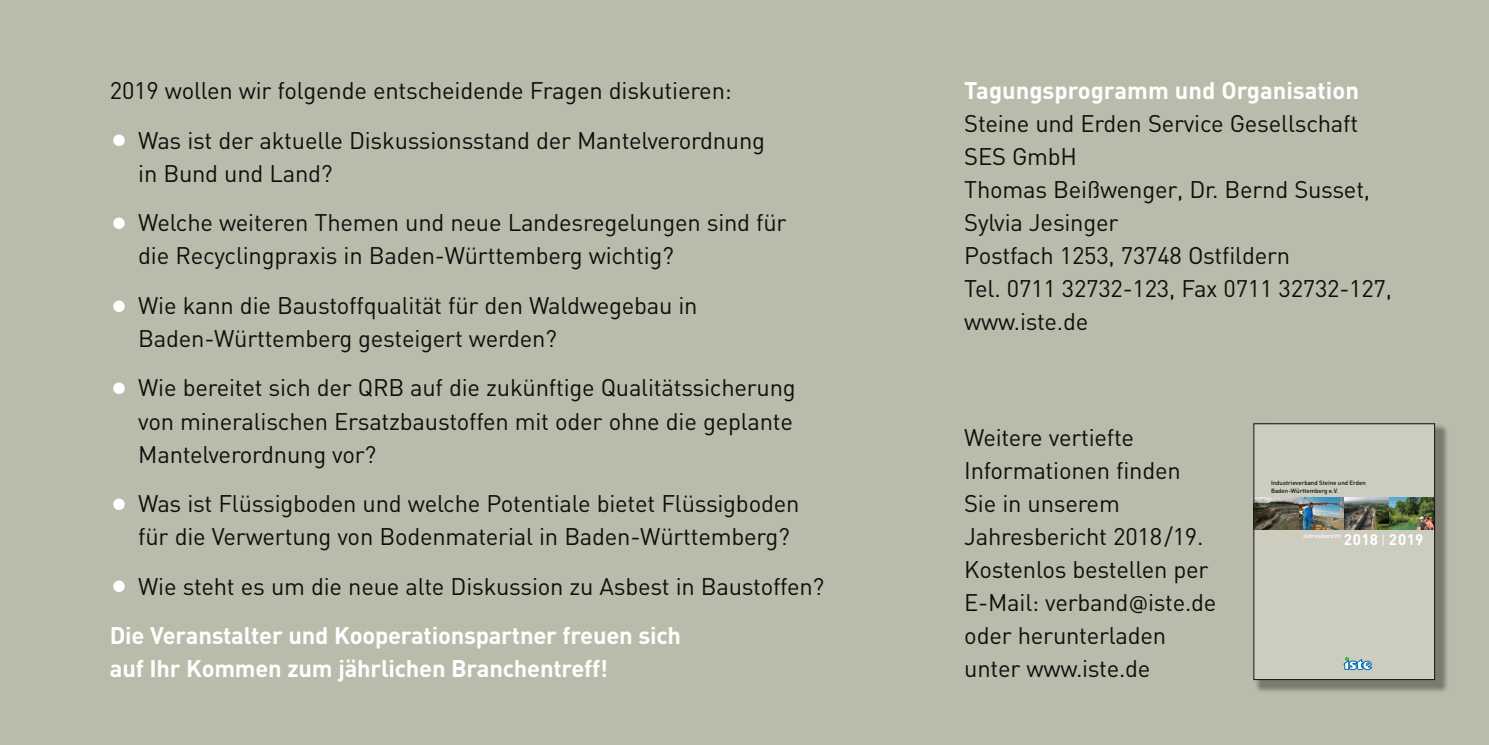
<style>
.page{position:relative;width:1489px;height:745px;background:#fff}
.page>*{position:absolute;margin:0;border:0;box-sizing:border-box;transform-origin:0 0}
.t1{font:23.75px/33px "DIN";letter-spacing:-.01em;color:#0f0f0d}
.t2{font:700 23.75px "DIN";letter-spacing:-.01em;color:#fff}
.t3{font:700 15.25px "DIN";letter-spacing:.025em;color:#fff}
.t4{font:500 6px/7.2px "DIN";color:#0f0f0d}
.t5{font:500 6px "DIN";color:#fff}
.s1{font-size:35px;color:#fff}
.s2{font-weight:700;color:#fff}
.s3{font-family:"Verdana";font-size:20px}
.s4{font-weight:300;font-size:13.5px}
</style>
<div class="page">
<div style="left:0;top:0;width:1488px;height:744px;background:#bbbbab"></div>
<div style="left:1253px;top:423px;width:195px;height:270px;background:#0f0f0d;opacity:.38"></div>
<div style="left:1253px;top:423px;width:181px;height:256px;background:#ccccbf"></div>
<img style="left:1298px;top:497px;width:45px;height:32px">
<svg style="left:1343px;top:497px;width:46px;height:32px"></svg>
<svg style="left:1255px;top:497px;width:43px;height:32px"></svg>
<svg style="left:1389px;top:497px;width:43px;height:32px"></svg>
<svg style="left:1343px;top:656px;width:28px;height:13px"></svg>
<img style="left:1434px;top:497px;width:1px;height:32px">
<div style="left:1253px;top:423px;width:181px;height:256px;border:1px solid #0f0f0d"></div>
<p class="t1" style="left:110px;top:73px;width:623px">2019 wollen wir folgende entscheidende Fragen diskutieren:</p>
<p class="t1" style="left:138px;top:123px;width:628px;text-indent:-28px"><span class="s1">•</span> Was ist der aktuelle Diskussionsstand der Mantelverordnung in Bund und Land?</p>
<p class="t1" style="left:138px;top:205px;width:650px;text-indent:-28px"><span class="s1">•</span> Welche weiteren Themen und neue Landesregelungen sind für die Recyclingpraxis in Baden-Württemberg wichtig?</p>
<p class="t1" style="left:138px;top:288px;width:561px;text-indent:-28px"><span class="s1">•</span> Wie kann die Baustoffqualität für den Waldwegebau in<br>Baden-Württemberg gesteigert werden?</p>
<p class="t1" style="left:138px;top:370px;width:659px;text-align:justify;text-indent:-28px"><span class="s1">•</span> Wie bereitet sich der QRB auf die zukünftige Qualitätssicherung von mineralischen Ersatzbaustoffen mit oder ohne die geplante Mantelverordnung vor?</p>
<p class="t1" style="left:138px;top:486px;width:662px;text-indent:-28px"><span class="s1">•</span> Was ist Flüssigboden und welche Potentiale bietet Flüssigboden für die Verwertung von Bodenmaterial in Baden-Württemberg?</p>
<p class="t1" style="left:110px;top:560px;width:716px;line-height:49.5px"><span class="s1">•</span> Wie steht es um die neue alte Diskussion zu Asbest in Baustoffen?<br><span class="s2">Die Veranstalter und Kooperationspartner freuen sich</span></p>
<p class="t2" style="left:110px;top:652px;width:500px">auf Ihr Kommen zum jährlichen Branchentreff!</p>
<p class="t2" style="left:964px;top:75px;width:396px">Tagungsprogramm und Organisation</p>
<p class="t1" style="left:964px;top:106px;width:429px">Steine und Erden Service Gesellschaft<br>SES GmbH<br>Thomas Beißwenger, Dr. Bernd Susset,<br>Sylvia Jesinger<br>Postfach 1253, 73748 Ostfildern<br>Tel. 0711 32732-123, Fax 0711 32732-127, www.iste.de</p>
<p class="t1" style="left:964px;top:420px;width:254px">Weitere vertiefte<br>Informationen finden<br>Sie in unserem<br>Jahresbericht 2018/19.<br>Kostenlos bestellen per<br>E-Mail: verband<span class="s3">@</span>iste.de oder herunterladen unter www.iste.de</p>
<p class="t4" style="left:1270px;top:479px;width:96px">Industrieverband Steine und Erden<br>Baden-Württemberg e.V.</p>
<p class="t5" style="left:1302px;top:532px;width:39px">Jahresbericht</p>
<p class="t3" style="left:1343px;top:529px;width:81px">2018 <span class="s4">|</span> 2019</p>
</div>
